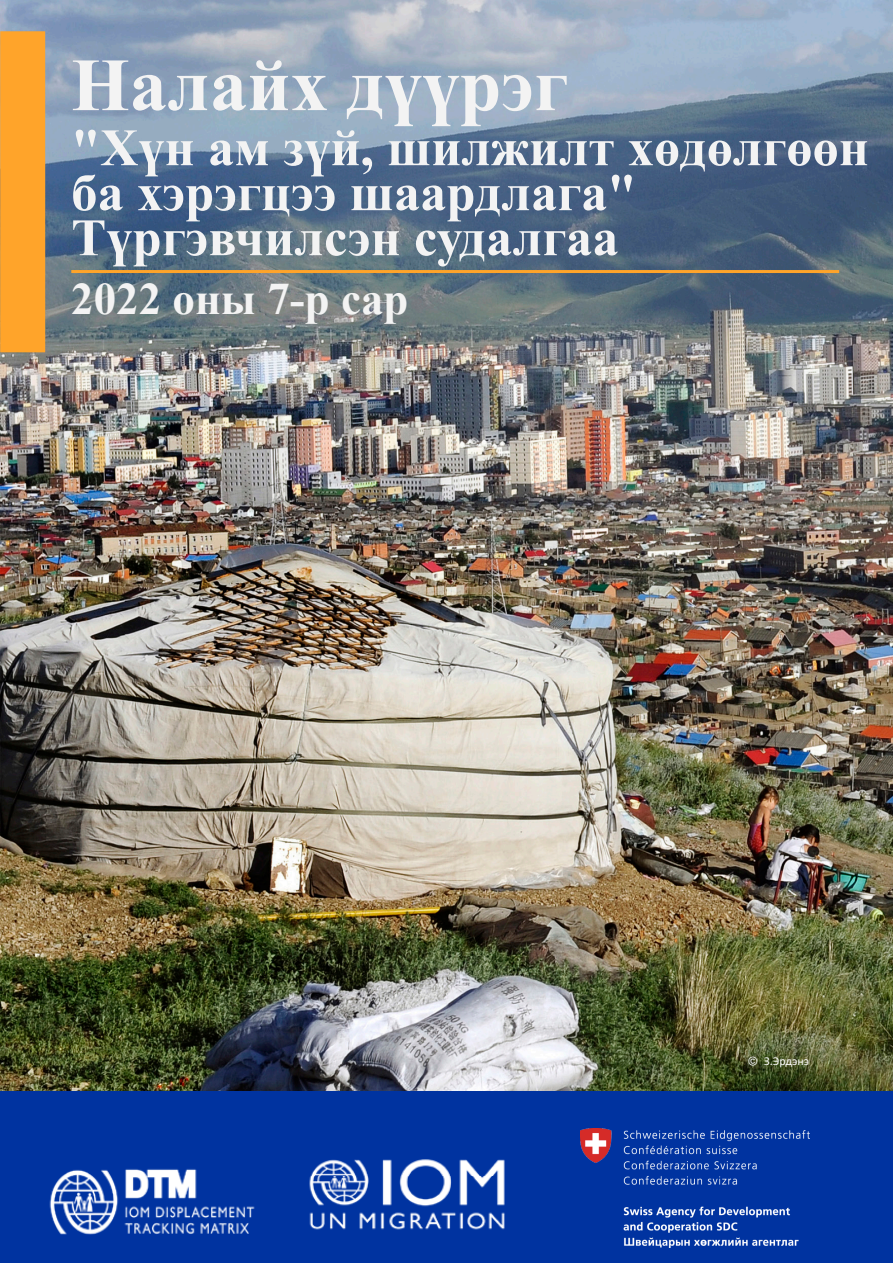
<style>
.page{position:relative;width:893px;height:1263px;background:#fff}
.page>*{position:absolute;margin:0;border:0;box-sizing:border-box;transform-origin:0 0}
.t1{font:700 75px "Times New Roman";color:#f3f3f3}
.t2{font:700 52.5px/45px "Times New Roman";color:#f3f3f3}
.t3{font:700 45px "Times New Roman";color:#f3f3f3}
.t4{font:12px "Calibri";color:#fff}
.s1{font-style:inherit}
.s2{font-family:"Gill Sans"}
</style>
<div class="page">
<img style="left:0;top:0;width:893px;height:1262px">
<div style="left:0;top:1091px;width:892px;height:172px;background:#0033a0"></div>
<img style="left:309px;top:1159px;width:196px;height:71px">
<img style="left:49px;top:1169px;width:206px;height:66px">
<img style="left:580px;top:1128px;width:229px;height:119px">
<div style="left:0;top:31px;width:45px;height:321px;background:#ffa42a"></div>
<hr style="left:71px;top:270px;width:768px;height:3px;background:#ffa42a">
<p class="t1" style="left:71px;top:31px;width:498px">Налайх дүүрэг</p>
<p class="t2" style="left:71px;top:124px;width:799px">"Хүн ам зүй, шилжилт хөдөлгөөн ба хэрэгцээ шаардлага"<br>Түргэвчилсэн судалгаа</p>
<p class="t3" style="left:71px;top:266px;width:339px">2022 оны <span class="s1">7</span>-р сар</p>
<p class="t4" style="left:749px;top:1053px;width:62px"><span class="s2">©</span> З.Эрдэнэ</p>
</div>
